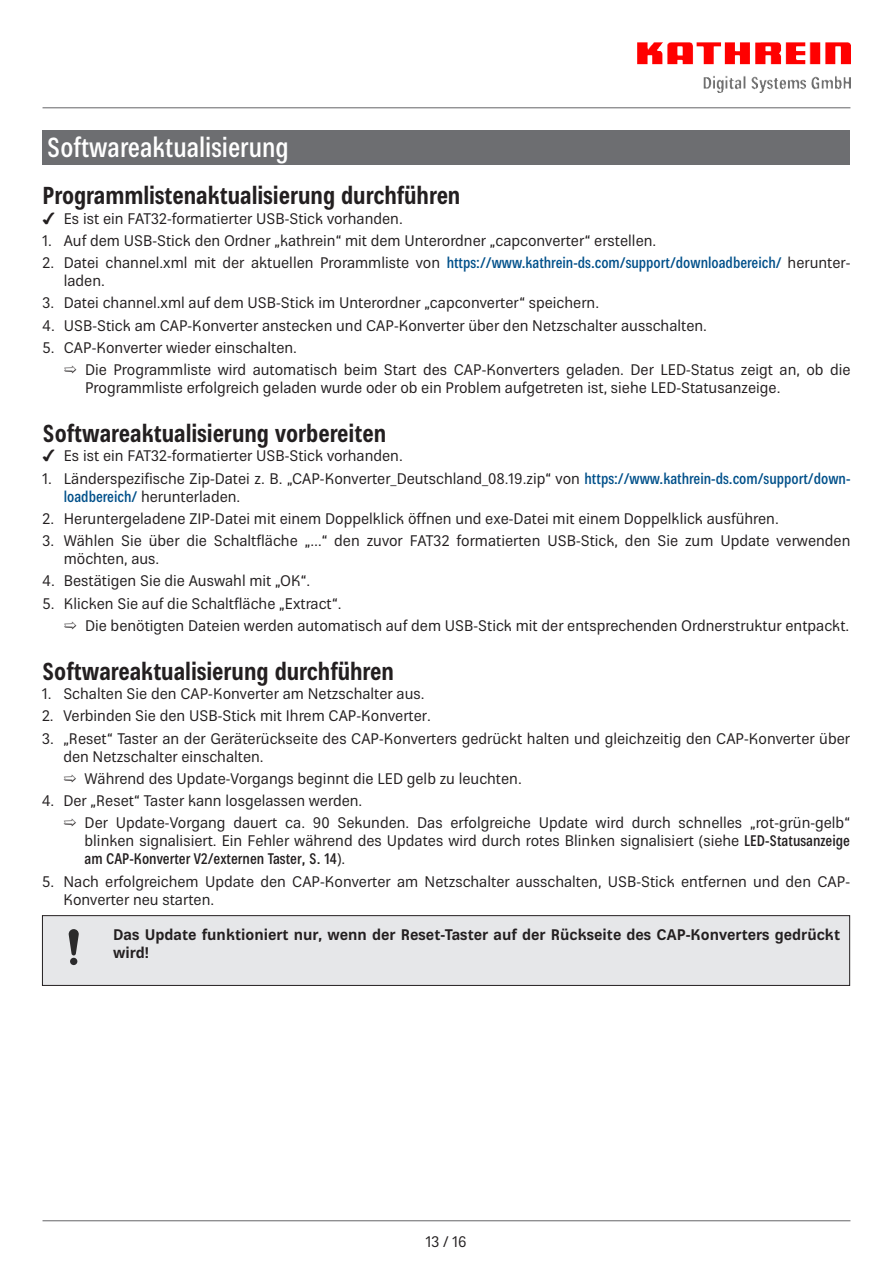
<style>
.page{position:relative;width:893px;height:1263px;background:#fff}
.page>*{position:absolute;margin:0;border:0;box-sizing:border-box;transform-origin:0 0}
.t1{font:500 condensed 27px "Kathrein 67";color:#fff}
.t2{font:700 condensed 24px "Kathrein 77";color:#231f20}
.t3{font:15px/18px "Kathrein 55";color:#231f20}
.t4{font:700 15px/18px "Kathrein 75";color:#231f20}
.t5{font:500 condensed 15px "Kathrein 67";color:#231f20}
.s1{font-family:"Arial Unicode MS"}
.s2{font-family:"Kathrein 67";font-weight:500;font-stretch:condensed;color:#00508a}
.s3{font-family:"Kathrein 67";font-weight:500;font-stretch:condensed}
.s4{font-family:"Kathrein 55";font-weight:400;font-stretch:normal}
</style>
<div class="page">
<hr style="left:43px;top:1220px;width:807px;height:1px;background:#636366">
<img style="left:638px;top:43px;width:212px;height:49px">
<hr style="left:43px;top:107px;width:807px;height:1px;background:#636366">
<div style="left:42px;top:915px;width:808px;height:71px;background:#e6e7e9"></div>
<div style="left:43px;top:131px;width:807px;height:34px;background:#6d6e71"></div>
<h1 class="t1" style="left:47px;top:137px;width:243px">Softwareaktualisierung</h1>
<h2 class="t2" style="left:43px;top:186px;width:419px">Programmlistenaktualisierung durchführen</h2>
<p class="t3" style="left:43px;top:210px;width:362px"><span class="s1">✔</span> Es ist ein FAT32-formatierter USB-Stick vorhanden.</p>
<p class="t3" style="left:43px;top:232px;width:615px">1. Auf dem USB-Stick den Ordner „kathrein“ mit dem Unterordner „capconverter“ erstellen.</p>
<p class="t3" style="left:64px;top:254px;width:788px;text-indent:-21px">2. Datei channel.xml mit der aktuellen Prorammliste von <span class="s2">https://www.kathrein-ds.com/support/downloadbereich/</span> herunter&shy;laden.</p>
<p class="t3" style="left:43px;top:294px;width:558px">3. Datei channel.xml auf dem USB-Stick im Unterordner „capconverter“ speichern.</p>
<p class="t3" style="left:43px;top:317px;width:666px">4. USB-Stick am CAP-Konverter anstecken und CAP-Konverter über den Netzschalter ausschalten.</p>
<p class="t3" style="left:64px;top:337px;width:788px;line-height:22.2px;text-indent:-21px">5. CAP-Konverter wieder einschalten.<br><span class="s1">➯</span> Die Programmliste wird automatisch beim Start des CAP-Konverters geladen. Der LED-Status zeigt an, ob die</p>
<p class="t3" style="left:85px;top:379px;width:697px">Programmliste erfolgreich geladen wurde oder ob ein Problem aufgetreten ist, siehe LED-Statusanzeige.</p>
<h2 class="t2" style="left:43px;top:424px;width:345px">Softwareaktualisierung vorbereiten</h2>
<p class="t3" style="left:43px;top:447px;width:362px"><span class="s1">✔</span> Es ist ein FAT32-formatierter USB-Stick vorhanden.</p>
<p class="t3" style="left:64px;top:470px;width:788px;text-indent:-21px">1. Länderspezifische Zip-Datei z. B. „CAP-Konverter_Deutschland_08.19.zip“ von <span class="s2">https://www.kathrein-ds.com/support/down&shy;loadbereich/</span> herunterladen.</p>
<p class="t3" style="left:43px;top:510px;width:738px">2. Heruntergeladene ZIP-Datei mit einem Doppelklick öffnen und exe-Datei mit einem Doppelklick ausführen.</p>
<p class="t3" style="left:64px;top:532px;width:788px;text-indent:-21px">3. Wählen Sie über die Schaltfläche „…“ den zuvor FAT32 formatierten USB-Stick, den Sie zum Update verwenden möchten, aus.</p>
<p class="t3" style="left:43px;top:572px;width:269px">4. Bestätigen Sie die Auswahl mit „OK“.</p>
<p class="t3" style="left:64px;top:593px;width:787px;line-height:22.2px;text-indent:-21px">5. Klicken Sie auf die Schaltfläche „Extract“.<br><span class="s1">➯</span> Die benötigten Dateien werden automatisch auf dem USB-Stick mit der entsprechenden Ordnerstruktur entpackt.</p>
<h2 class="t2" style="left:42px;top:661px;width:353px">Softwareaktualisierung durchführen</h2>
<p class="t3" style="left:42px;top:685px;width:384px">1. Schalten Sie den CAP-Konverter am Netzschalter aus.</p>
<p class="t3" style="left:42px;top:707px;width:390px">2. Verbinden Sie den USB-Stick mit Ihrem CAP-Konverter.</p>
<p class="t3" style="left:63px;top:730px;width:788px;text-indent:-21px">3. „Reset“ Taster an der Geräterückseite des CAP-Konverters gedrückt halten und gleichzeitig den CAP-Konverter über den Netzschalter einschalten.</p>
<p class="t3" style="left:63px;top:770px;width:460px"><span class="s1">➯</span> Während des Update-Vorgangs beginnt die LED gelb zu leuchten.</p>
<p class="t3" style="left:63px;top:790px;width:788px;line-height:22.2px;text-indent:-21px">4. Der „Reset“ Taster kann losgelassen werden.<br><span class="s1">➯</span> Der Update-Vorgang dauert ca. 90 Sekunden. Das erfolgreiche Update wird durch schnelles „rot-grün-gelb“</p>
<p class="t3" style="left:85px;top:832px;width:767px">blinken signalisiert. Ein Fehler während des Updates wird durch rotes Blinken signalisiert (siehe <span class="s3">LED-Statusanzeige</span></p>
<p class="t5" style="left:85px;top:853px;width:262px">am CAP-Konverter V2/externen Taster, S. 14<span class="s4">).</span></p>
<p class="t3" style="left:63px;top:873px;width:788px;text-indent:-21px">5. Nach erfolgreichem Update den CAP-Konverter am Netzschalter ausschalten, USB-Stick entfernen und den CAP-<br>Konverter neu starten.</p>
<p class="t4" style="left:113px;top:926px;width:728px">Das Update funktioniert nur, wenn der Reset-Taster auf der Rückseite des CAP-Konverters gedrückt wird!</p>
<p class="t3" style="left:426px;top:1233px;width:42px">13 / 16</p>
</div>
